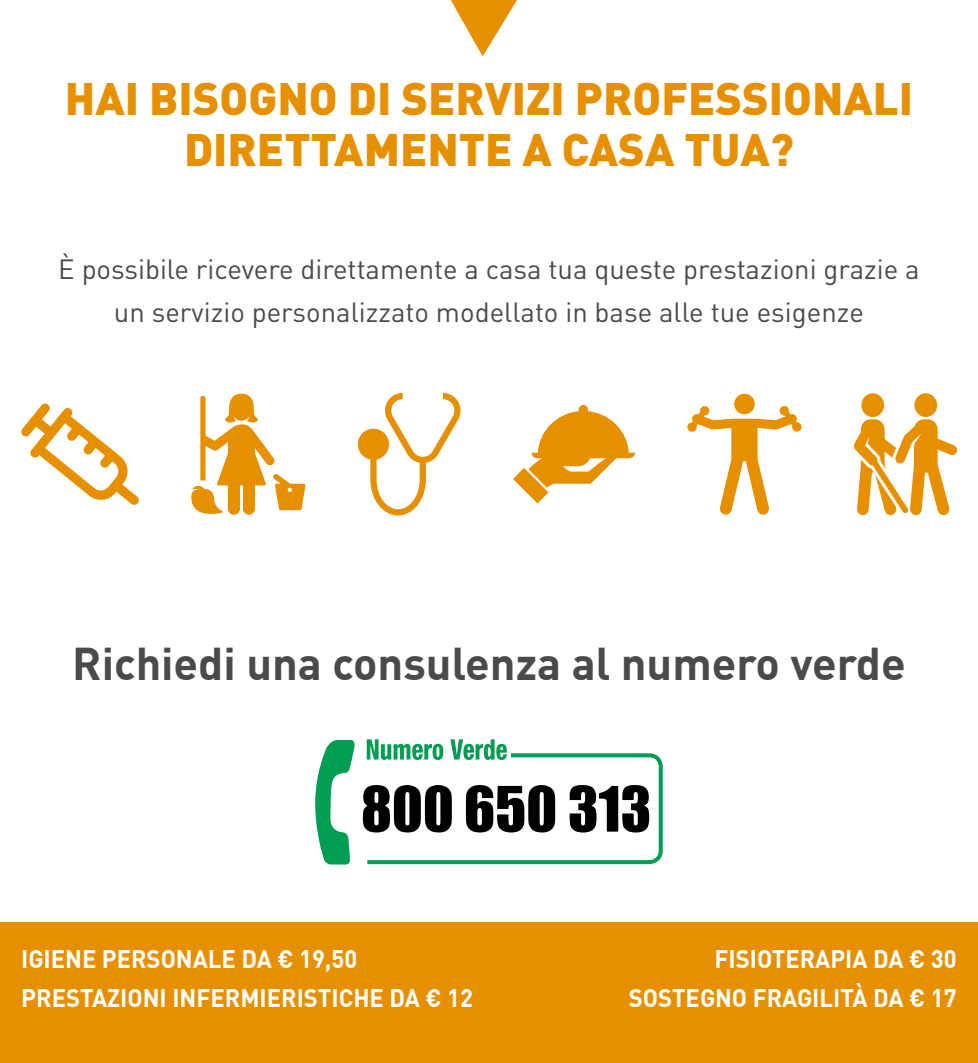
<style>
.page{position:relative;width:978px;height:1063px;background:#fff}
.page>*{position:absolute;margin:0;border:0;box-sizing:border-box;transform-origin:0 0}
.t1{font:900 45px/51.2px "DIN";color:#e69000;text-align:center}
.t2{font:700 45px "DIN Pro";color:#4a4a49}
.t3{font:27.5px/43px "DIN Pro";color:#4a4a49;text-align:center}
.t4{font:700 25px/38.5px "DIN Pro";color:#fff;scale:.95 1}
</style>
<div class="page">
<div style="left:0;top:922px;width:978px;height:141px;background:#e69000"></div>
<svg style="left:315px;top:740px;width:40px;height:125px"></svg>
<svg style="left:363px;top:739px;width:300px;height:125px"></svg>
<svg style="left:451px;top:0;width:66px;height:56px"></svg>
<svg style="left:191px;top:394px;width:115px;height:121px"></svg>
<svg style="left:513px;top:405px;width:122px;height:98px"></svg>
<div style="left:861px;top:393px;width:23px;height:24px;background:#e69000;border-radius:50%"></div>
<svg style="left:854px;top:419px;width:104px;height:96px"></svg>
<div style="left:914px;top:393px;width:23px;height:24px;background:#e69000;border-radius:50%"></div>
<div style="left:734px;top:394px;width:21px;height:20px;background:#e69000;border-radius:50%"></div>
<svg style="left:687px;top:405px;width:115px;height:110px"></svg>
<svg style="left:358px;top:393px;width:103px;height:123px"></svg>
<svg style="left:21px;top:403px;width:118px;height:102px"></svg>
<h1 class="t1" style="left:65px;top:71px;width:850px">HAI BISOGNO DI SERVIZI PROFESSIONALI<br>DIRETTAMENTE A CASA TUA?</h1>
<p class="t3" style="left:58px;top:247px;width:863px">È possibile ricevere direttamente a casa tua queste prestazioni grazie a un servizio personalizzato modellato in base alle tue esigenze</p>
<h1 class="t2" style="left:72px;top:646px;width:835px">RICHIEDI UNA CONSULENZA AL NUMERO VERDE</h1>
<p class="t4" style="left:21px;top:942px;width:477px">IGIENE PERSONALE DA € 19,50<br>PRESTAZIONI INFERMIERISTICHE DA € 12</p>
<p class="t4" style="left:629px;top:942px;width:347px;text-align:right">FISIOTERAPIA DA € 30<br>SOSTEGNO FRAGILITÀ DA € 17</p>
</div>
